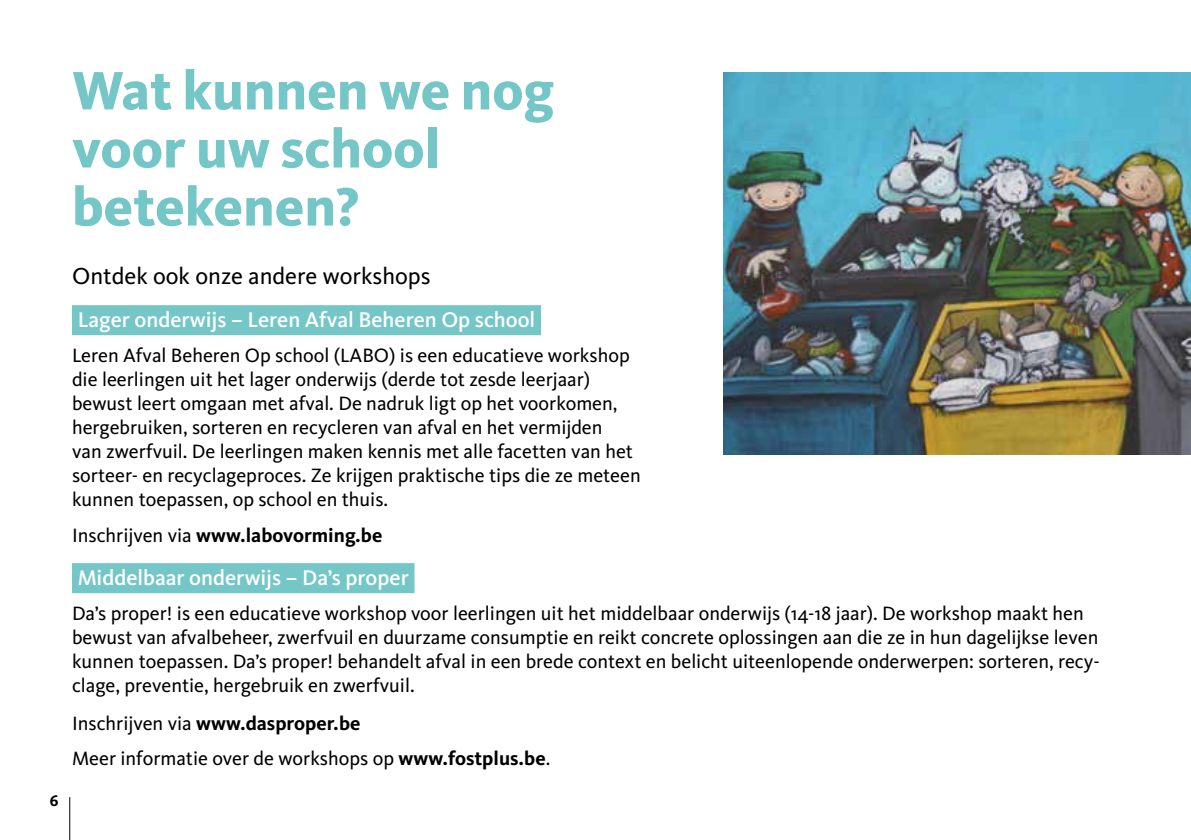
<style>
.page{position:relative;width:1191px;height:840px;background:#fff}
.page>*{position:absolute;margin:0;border:0;box-sizing:border-box;transform-origin:0 0}
.t1{font:800 56px/58px "Kievit Pro";color:#75c6c7}
.t2{font:24px "Kievit Pro";color:#000}
.t3{font:500 22px "Kievit Pro";color:#fff}
.t4{font:20px/24px "Kievit Pro";color:#000}
.t5{font:700 20px "Kievit Pro";color:#000}
.t6{font:700 16px "Kievit Pro";color:#000}
.s1{font-weight:400}
.s2{font-weight:700}
</style>
<div class="page">
<div style="left:72px;top:305px;width:469px;height:30px;background:#75c6c7"></div>
<div style="left:72px;top:563px;width:342px;height:30px;background:#75c6c7"></div>
<img style="left:723px;top:72px;width:467px;height:382px">
<hr style="left:69px;top:796px;width:1px;height:43px;background:#000">
<h1 class="t1" style="left:72px;top:61px;width:484px">Wat kunnen we nog voor uw school betekenen?</h1>
<p class="t6" style="left:50px;top:791px;width:10px">6</p>
<p class="t2" style="left:72px;top:261px;width:360px">Ontdek ook onze andere workshops</p>
<p class="t3" style="left:78px;top:306px;width:459px">Lager onderwijs – Leren Afval Beheren Op school</p>
<p class="t4" style="left:72px;top:343px;width:570px">Leren Afval Beheren Op school (LABO) is een educatieve workshop die leerlingen uit het lager onderwijs (derde tot zesde leerjaar) bewust leert omgaan met afval. De nadruk ligt op het voorkomen, hergebruiken, sorteren en recycleren van afval en het vermijden<br>van zwerfvuil. De leerlingen maken kennis met alle facetten van het sorteer- en recyclageproces. Ze krijgen praktische tips die ze meteen kunnen toepassen, op school en thuis.</p>
<p class="t5" style="left:72px;top:522px;width:312px"><span class="s1">Inschrijven via</span> www.labovorming.be</p>
<p class="t3" style="left:78px;top:563px;width:333px">Middelbaar onderwijs – Da’s proper</p>
<p class="t4" style="left:72px;top:600px;width:1029px">Da’s proper! is een educatieve workshop voor leerlingen uit het middelbaar onderwijs (14-18 jaar). De workshop maakt hen bewust van afvalbeheer, zwerfvuil en duurzame consumptie en reikt concrete oplossingen aan die ze in hun dagelijkse leven kunnen toepassen. Da’s proper! behandelt afval in een brede context en belicht uiteenlopende onderwerpen: sorteren, recy&shy;clage, preventie, hergebruik en zwerfvuil.</p>
<p class="t4" style="left:72px;top:704px;width:480px;line-height:35.4px">Inschrijven via <span class="s2">www.dasproper.be<br></span>Meer informatie over de workshops op <span class="s2">www.fostplus.be</span>.</p>
</div>
